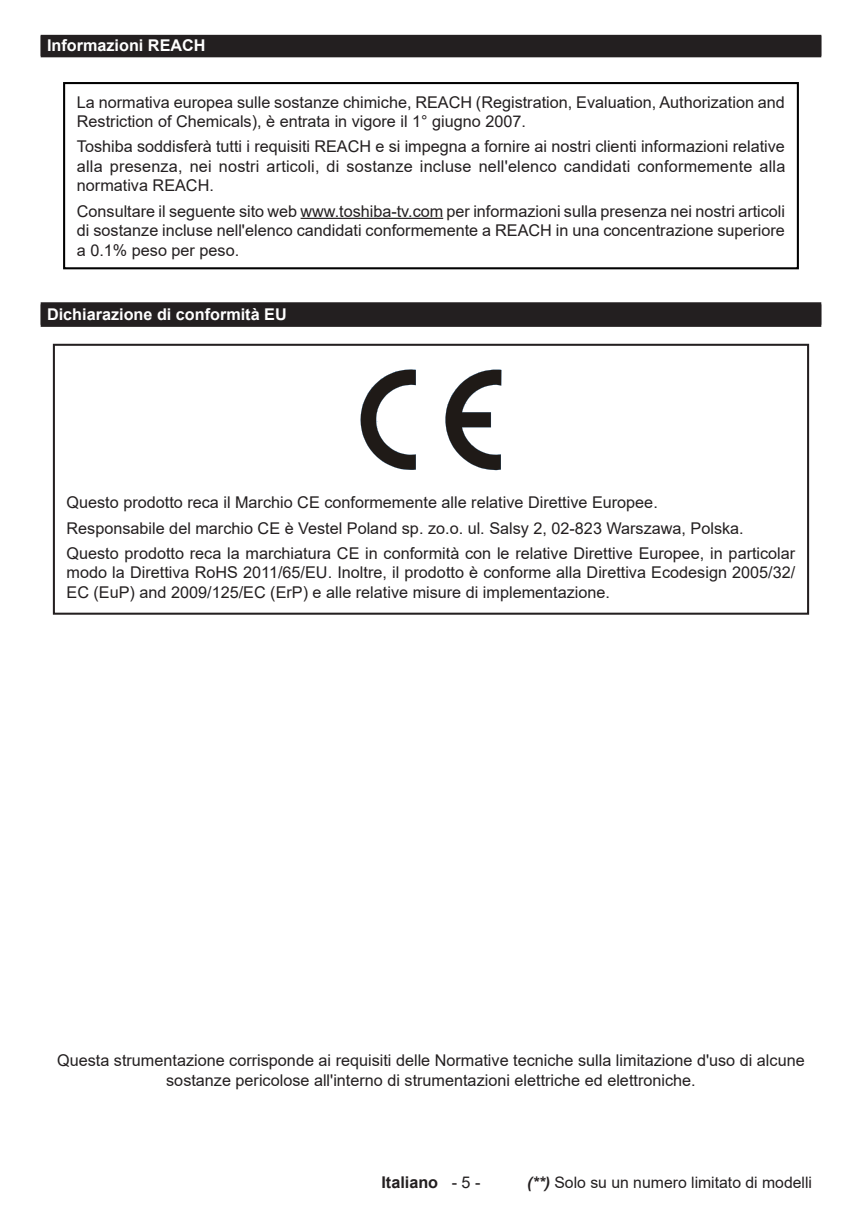
<style>
.page{position:relative;width:862px;height:1212px;background:#fff}
.page>*{position:absolute;margin:0;border:0;box-sizing:border-box;transform-origin:0 0}
.t1{font:16.2px/19.3px "Arial";color:#231f20}
.Heading_Siyah_Düzgün{font:700 16.2px "Arial";color:#fff}
.t2{font:700 16.2px "Arial";color:#231f20}
.t3{font:15.75px "Arial";color:#231f20}
.s1{font-weight:400}
.s2{font-weight:700;font-style:italic}
</style>
<div class="page">
<div style="left:41px;top:35px;width:779px;height:22px;background:#231f20"></div>
<div style="left:41px;top:302px;width:779px;height:23px;background:#231f20"></div>
<div style="left:41px;top:304px;width:779px;height:23px;background:#231f20"></div>
<hr style="left:300px;top:218px;width:143px;height:1px;background:#231f20">
<div style="left:63px;top:82px;width:735px;height:187px;border:2px solid #000"></div>
<svg style="left:445px;top:370px;width:56px;height:100px"></svg>
<svg style="left:360px;top:369px;width:55px;height:101px"></svg>
<div style="left:53px;top:344px;width:755px;height:271px;border:2px solid #231f20"></div>
<p class="Heading_Siyah_Düzgün" style="left:47px;top:34px;width:160px">Informazioni REACH</p>
<p class="t1" style="left:77px;top:92px;width:709px">La normativa europea sulle sostanze chimiche, REACH (Registration, Evaluation, Authorization and<br>Restriction of Chemicals), è entrata in vigore il 1° giugno 2007.</p>
<p class="t1" style="left:77px;top:137px;width:709px;text-align:justify">Toshiba soddisferà tutti i requisiti REACH e si impegna a fornire ai nostri clienti informazioni relative alla presenza, nei nostri articoli, di sostanze incluse nell'elenco candidati conformemente alla normativa REACH.</p>
<p class="t1" style="left:77px;top:201px;width:709px;text-align:justify">Consultare il seguente sito web www.toshiba-tv.com per informazioni sulla presenza nei nostri articoli di sostanze incluse nell'elenco candidati conformemente a REACH in una concentrazione superiore a 0.1% peso per peso.</p>
<p class="Heading_Siyah_Düzgün" style="left:47px;top:303px;width:241px">Dichiarazione di conformità EU</p>
<p class="t1" style="left:66px;top:490px;width:729px;line-height:25.2px">Questo prodotto reca il Marchio CE conformemente alle relative Direttive Europee.<br>Responsabile del marchio CE è Vestel Poland sp. zo.o. ul. Salsy 2, 02-823 Warszawa, Polska.<br>Questo prodotto reca la marchiatura CE in conformità con le relative Direttive Europee, in particolar</p>
<p class="t1" style="left:66px;top:563px;width:729px">modo la Direttiva RoHS 2011/65/EU. Inoltre, il prodotto è conforme alla Direttiva Ecodesign 2005/32/<br>EC (EuP) and 2009/125/EC (ErP) e alle relative misure di implementazione.</p>
<p class="t1" style="left:57px;top:1051px;width:748px;text-align:center">Questa strumentazione corrisponde ai requisiti delle Normative tecniche sulla limitazione d'uso di alcune sostanze pericolose all'interno di strumentazioni elettriche ed elettroniche.</p>
<p class="t2" style="left:381px;top:1171px;width:101px">Italiano <span class="s1">- 5 -</span></p>
<p class="t3" style="left:527px;top:1171px;width:286px"><span class="s2">(**)</span> Solo su un numero limitato di modelli</p>
</div>
